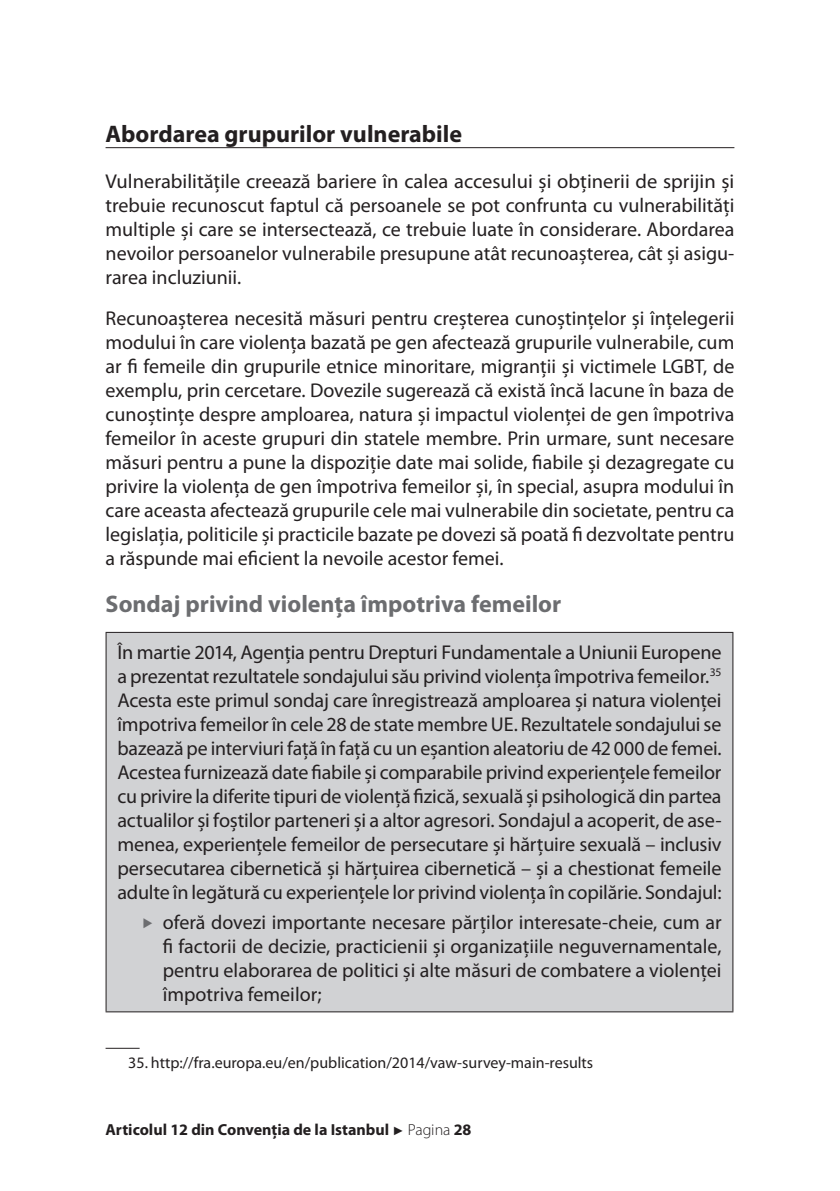
<style>
.page{position:relative;width:840px;height:1191px;background:#fff}
.page>*{position:absolute;margin:0;border:0;box-sizing:border-box;transform-origin:0 0}
.t1{font:700 24px "Myriad Pro";color:#6c6d70}
.t2{font:700 24px "Myriad Pro";color:#231f20}
.t3{font:20px/24px "Myriad Pro";color:#231f20;text-align:justify}
.t4{font:16px "Myriad Pro";color:#231f20}
.t5{font:700 16px "Myriad Pro";color:#231f20}
.s1{font-family:"Arial";font-weight:400;font-size:12px}
.s2{font-weight:300}
</style>
<div class="page">
<hr style="left:105px;top:147px;width:629px;height:1px;background:#231f20">
<div style="left:106px;top:632px;width:626px;height:380px;background:#d1d2d4"></div>
<hr style="left:105px;top:1011px;width:628px;height:1px;background:#231f20">
<hr style="left:105px;top:632px;width:628px;height:1px;background:#231f20">
<hr style="left:105px;top:633px;width:1px;height:378px;background:#231f20">
<hr style="left:732px;top:633px;width:1px;height:378px;background:#231f20">
<hr style="left:105px;top:1047px;width:34px;height:1px;background:#231f20">
<p class="t2" style="left:105px;top:118px;width:358px">Abordarea grupurilor vulnerabile</p>
<p class="t3" style="left:105px;top:169px;width:630px">Vulnerabilitățile creează bariere în calea accesului și obținerii de sprijin și trebuie recunoscut faptul că persoanele se pot confrunta cu vulnerabilități multiple și care se intersectează, ce trebuie luate în considerare. Abordarea nevoilor persoanelor vulnerabile presupune atât recunoașterea, cât și asigu&shy;rarea incluziunii.</p>
<p class="t3" style="left:105px;top:306px;width:630px">Recunoașterea necesită măsuri pentru creșterea cunoștințelor și înțelegerii modului în care violența bazată pe gen afectează grupurile vulnerabile, cum ar fi femeile din grupurile etnice minoritare, migranții și victimele LGBT, de exemplu, prin cercetare. Dovezile sugerează că există încă lacune în baza de cunoștințe despre amploarea, natura și impactul violenței de gen împotriva femeilor în aceste grupuri din statele membre. Prin urmare, sunt necesare măsuri pentru a pune la dispoziție date mai solide, fiabile și dezagregate cu privire la violența de gen împotriva femeilor și, în special, asupra modului în care aceasta afectează grupurile cele mai vulnerabile din societate, pentru ca legislația, politicile și practicile bazate pe dovezi să poată fi dezvoltate pentru a răspunde mai eficient la nevoile acestor femei.</p>
<p class="t1" style="left:105px;top:588px;width:457px">Sondaj privind violența împotriva femeilor</p>
<p class="t3" style="left:117px;top:639px;width:605px">În martie 2014, Agenția pentru Drepturi Fundamentale a Uniunii Europene a prezentat rezultatele sondajului său privind violența împotriva femeilor.<sup>35<br></sup>Acesta este primul sondaj care înregistrează amploarea și natura violenței împotriva femeilor în cele 28 de state membre UE. Rezultatele sondajului se bazează pe interviuri față în față cu un eșantion aleatoriu de 42 000 de femei.<br>Acestea furnizează date fiabile și comparabile privind experiențele femeilor cu privire la diferite tipuri de violență fizică, sexuală și psihologică din partea actualilor și foștilor parteneri și a altor agresori. Sondajul a acoperit, de ase&shy;menea, experiențele femeilor de persecutare și hărțuire sexuală – inclusiv persecutarea cibernetică și hărțuirea cibernetică – și a chestionat femeile adulte în legătură cu experiențele lor privind violența în copilărie. Sondajul:</p>
<p class="t3" style="left:163px;top:909px;width:560px">oferă dovezi importante necesare părților interesate-cheie, cum ar fi factorii de decizie, practicienii și organizațiile neguvernamentale, pentru elaborarea de politici și alte măsuri de combatere a violenței împotriva femeilor;</p>
<p class="t4" style="left:128px;top:1052px;width:466px">35. http://fra.europa.eu/en/publication/2014/vaw-survey-main-results</p>
<p class="t5" style="left:105px;top:1119px;width:367px">Articolul 12 din Convenția de la Istanbul <span class="s1">►</span> <span class="s2">Pagina</span> 28</p>
</div>
